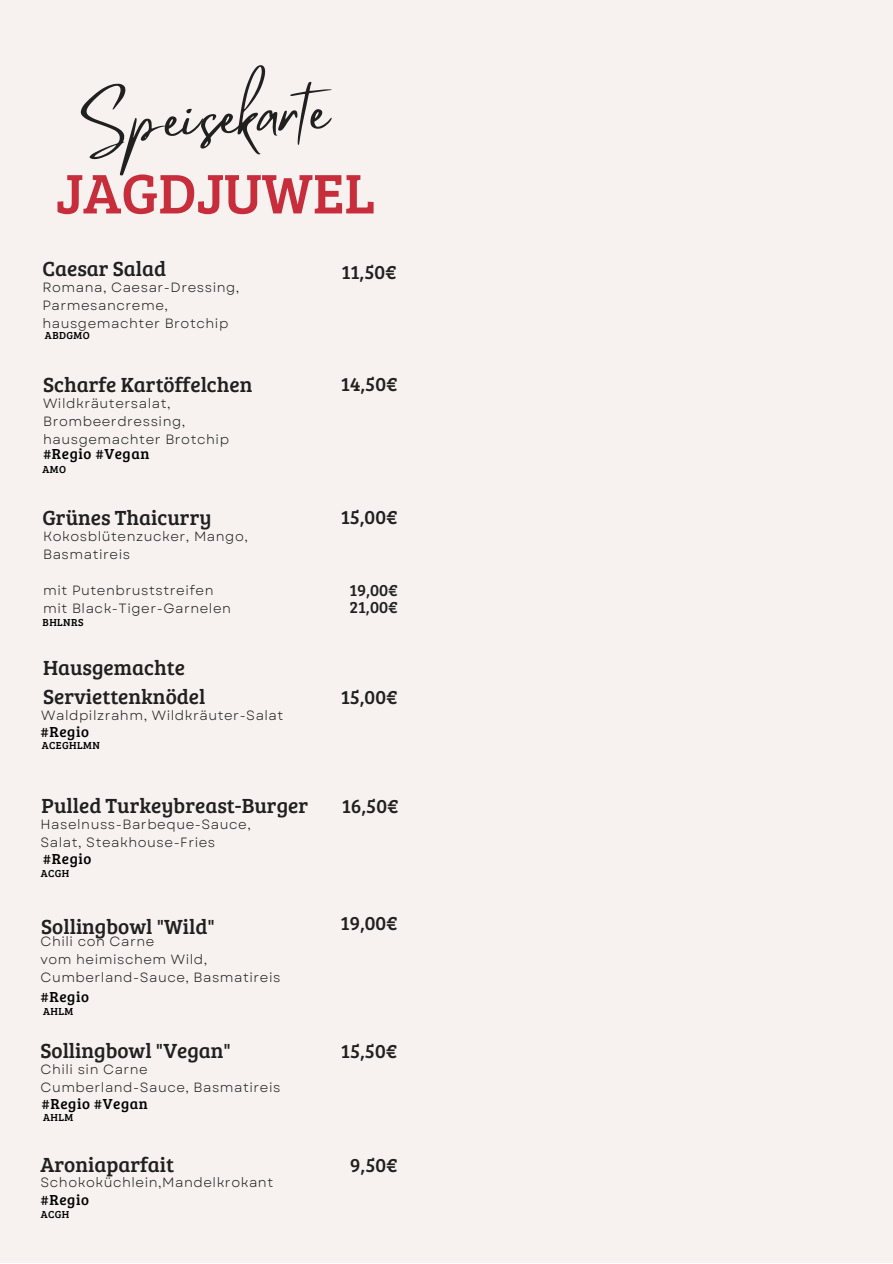
<style>
.page{position:relative;width:893px;height:1264px;background:#fff}
.page>*{position:absolute;margin:0;border:0;box-sizing:border-box;transform-origin:0 0}
.t1{font:59.4px "Mistrully";color:#202020}
.t2{font:57.6px "Bree Serif";color:#c72d3a}
.t3{font:21.15px/28.8px "Bree Serif";color:#202020}
.t4{font:19.95px "Bree Serif";color:#202020}
.t5{font:16.8px "Bree Serif";color:#202020}
.t6{font:15px "Bree Serif";letter-spacing:.04em;color:#000}
.t7{font:13.35px/17.9px "Garet";letter-spacing:.04em;color:#202020}
.t8{font:10.5px "Bree Serif";letter-spacing:.04em;color:#000}
</style>
<div class="page">
<h1 class="t1" style="left:82px;top:75px;width:246px;rotate:-3deg">Speisekarte</h1>
<h2 class="t2" style="left:56px;top:151px;width:321px">JAGDJUWEL</h2>
<h3 class="t3" style="left:42px;top:253px;width:125px">Caesar Salad</h3>
<p class="t7" style="left:42px;top:278px;width:198px">Romana, Caesar-Dressing,<br>Parmesancreme, hausgemachter Brotchip</p>
<p class="t8" style="left:45px;top:328px;width:46px">ABDGMO</p>
<h3 class="t3" style="left:43px;top:369px;width:211px">Scharfe Kartöffelchen</h3>
<p class="t7" style="left:43px;top:394px;width:187px">Wildkräutersalat,<br>Brombeerdressing, hausgemachter Brotchip</p>
<p class="t6" style="left:43px;top:443px;width:107px">#Regio #Vegan</p>
<p class="t8" style="left:43px;top:461px;width:25px">AMO</p>
<h3 class="t3" style="left:42px;top:502px;width:171px">Grünes Thaicurry</h3>
<p class="t7" style="left:43px;top:527px;width:206px">Kokosblütenzucker, Mango,<br>Basmatireis</p>
<p class="t7" style="left:43px;top:581px;width:189px">mit Putenbruststreifen mit Black-Tiger-Garnelen</p>
<p class="t8" style="left:43px;top:615px;width:42px">BHLNRS</p>
<h3 class="t3" style="left:43px;top:652px;width:164px">Hausgemachte<br>Serviettenknödel</h3>
<p class="t7" style="left:41px;top:706px;width:244px">Waldpilzrahm, Wildkräuter-Salat</p>
<p class="t6" style="left:41px;top:720px;width:50px">#Regio</p>
<p class="t8" style="left:42px;top:737px;width:59px">ACEGHLMN</p>
<h3 class="t3" style="left:42px;top:790px;width:268px">Pulled Turkeybreast-Burger</h3>
<p class="t7" style="left:40px;top:815px;width:212px">Haselnuss-Barbeque-Sauce,<br>Salat, Steakhouse-Fries</p>
<p class="t6" style="left:43px;top:847px;width:50px">#Regio</p>
<p class="t8" style="left:41px;top:866px;width:30px">ACGH</p>
<h3 class="t3" style="left:41px;top:910px;width:175px">Sollingbowl "Wild"</h3>
<p class="t7" style="left:40px;top:932px;width:241px">Chili con Carne<br>vom heimischem Wild,<br>Cumberland-Sauce, Basmatireis</p>
<p class="t6" style="left:41px;top:985px;width:50px">#Regio</p>
<p class="t8" style="left:43px;top:1004px;width:32px">AHLM</p>
<h3 class="t3" style="left:40px;top:1035px;width:192px">Sollingbowl "Vegan"</h3>
<p class="t7" style="left:40px;top:1060px;width:241px">Chili sin Carne<br>Cumberland-Sauce, Basmatireis</p>
<p class="t6" style="left:42px;top:1092px;width:107px">#Regio #Vegan</p>
<p class="t8" style="left:43px;top:1109px;width:32px">AHLM</p>
<h3 class="t3" style="left:40px;top:1148px;width:135px">Aroniaparfait</h3>
<p class="t7" style="left:40px;top:1173px;width:234px">Schokoküchlein,Mandelkrokant</p>
<p class="t6" style="left:41px;top:1188px;width:50px">#Regio</p>
<p class="t8" style="left:41px;top:1206px;width:30px">ACGH</p>
<h3 class="t4" style="left:341px;top:257px;width:56px">11,50€</h3>
<h3 class="t4" style="left:340px;top:370px;width:58px">14,50€</h3>
<h3 class="t4" style="left:340px;top:502px;width:58px">15,00€</h3>
<p class="t5" style="left:349px;top:578px;width:50px">19,00€</p>
<p class="t5" style="left:349px;top:594px;width:49px">21,00€</p>
<h3 class="t4" style="left:340px;top:682px;width:58px">15,00€</h3>
<h3 class="t4" style="left:342px;top:791px;width:58px">16,50€</h3>
<h3 class="t4" style="left:340px;top:908px;width:59px">19,00€</h3>
<h3 class="t4" style="left:341px;top:1036px;width:57px">15,50€</h3>
<h3 class="t4" style="left:350px;top:1149px;width:49px">9,50€</h3>
</div>
